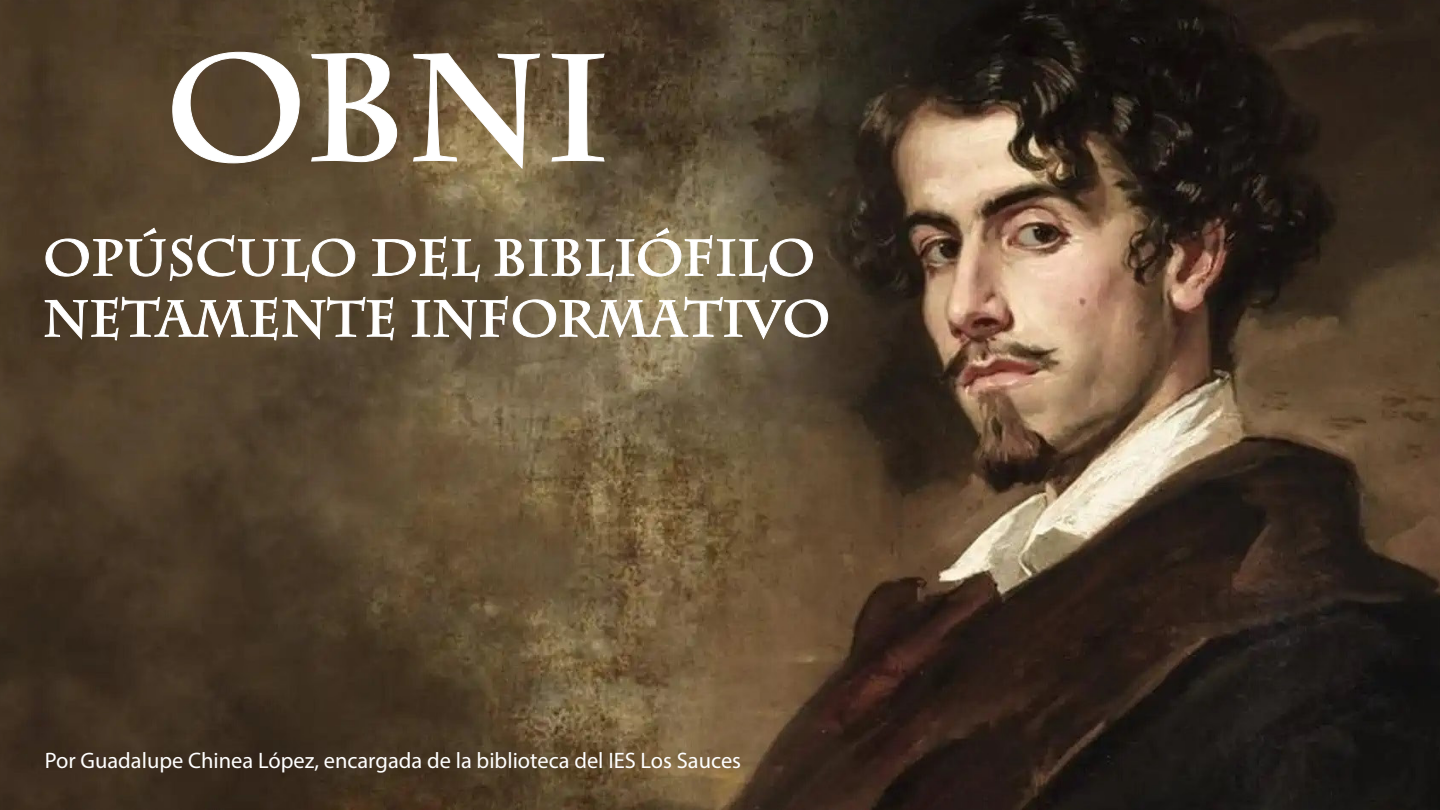
<style>
.page{position:relative;width:1440px;height:810px;background:#fff}
.page>*{position:absolute;margin:0;border:0;box-sizing:border-box;transform-origin:0 0}
.t1{font:700 151.05px "Charlemagne Std";color:#fff}
.t2{font:700 50.78px/60.9px "Charlemagne Std";color:#fff}
.t3{font:22.42px "Myriad Pro";color:#fff}
</style>
<div class="page">
<img style="left:0;top:0;width:1440px;height:810px">
<svg style="left:172px;top:52px;width:128px;height:112px;background:#5e4d37"></svg>
<svg style="left:311px;top:53px;width:86px;height:109px;background:#6f5f46"></svg>
<svg style="left:413px;top:53px;width:127px;height:117px;background:#816d4e"></svg>
<svg style="left:551px;top:53px;width:54px;height:109px;background:#6d5d45"></svg>
<svg style="left:45px;top:227px;width:311px;height:56px;background:#6c5c46"></svg>
<svg style="left:372px;top:236px;width:108px;height:47px;background:#786851"></svg>
<svg style="left:494px;top:227px;width:319px;height:56px;background:#897c61"></svg>
<svg style="left:44px;top:296px;width:351px;height:45px;background:#6f614d"></svg>
<svg style="left:411px;top:296px;width:417px;height:44px;background:#887b63"></svg>
<h1 class="t1" style="left:164px;top:20px;width:448px">OBNI</h1>
<h2 class="t2" style="left:43px;top:228px;width:789px">OPÚSCULO DEL BIBLIÓFILO<br>NETAMENTE INFORMATIVO</h2>
<p class="t3" style="left:45px;top:747px;width:698px">Por Guadalupe Chinea López, encargada de la biblioteca del IES Los Sauces</p>
</div>
